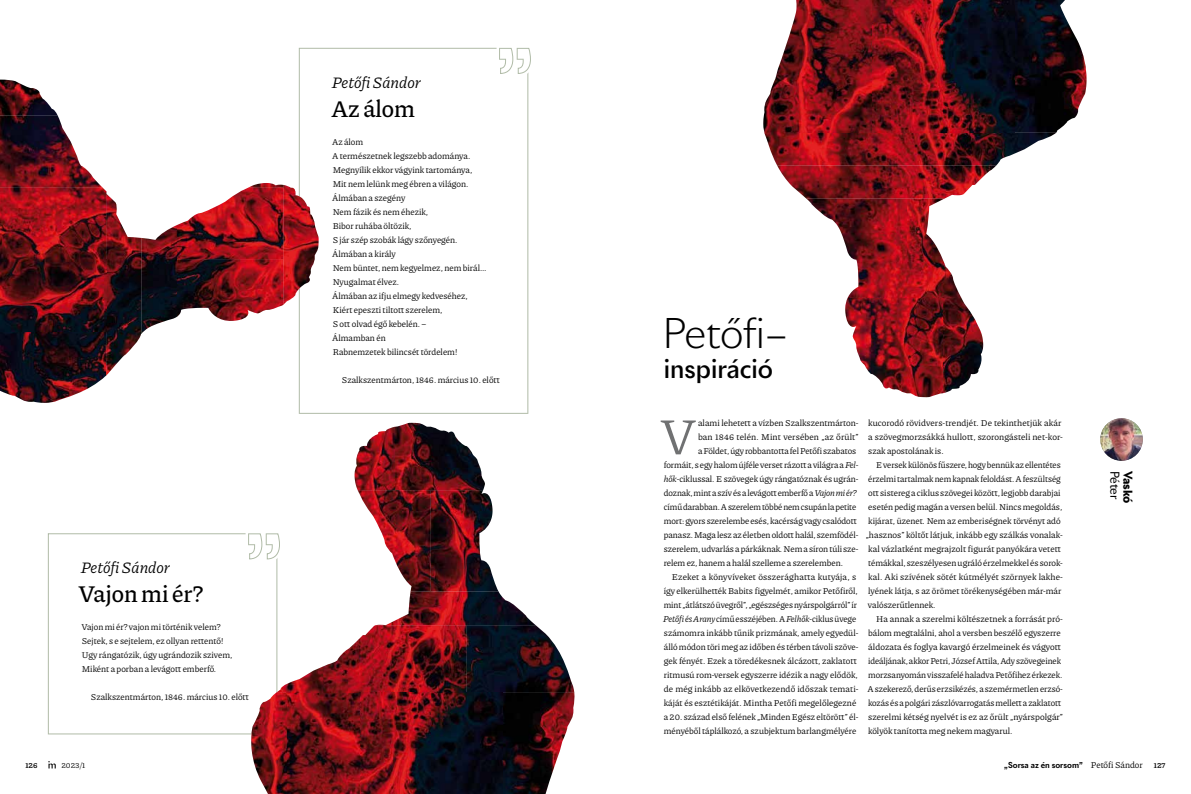
<style>
.page{position:relative;width:1191px;height:794px;background:#fff}
.page>*{position:absolute;margin:0;border:0;box-sizing:border-box;transform-origin:0 0}
.t1{font:52.2px "Piazzolla";color:#707172}
.t2{font:300 40px "Riviera Nights";letter-spacing:-.01em;color:#000}
.t3{font:500 25px "Riviera Nights";color:#000}
.t4{font:500 24px "Piazzolla";color:#000}
.t5{font:italic 16px "Piazzolla";color:#000}
.t6{font:12px "Riviera Nights";letter-spacing:-.01em;color:#000}
.t7{font:900 12px "Riviera Nights";letter-spacing:-.02em;color:#000}
.t8{font:9px/14px "Piazzolla";color:#000}
.t9{font:700 8px "Riviera Nights";color:#000}
.t10{font:8px "Piazzolla";color:#000}
.t11{font:600 8px "Piazzolla";color:#000}
.s1{font-style:italic}
.s2{font-family:"Piazzolla";font-weight:400;font-size:9px}
.s3{font-family:"Piazzolla";font-weight:600}
</style>
<div class="page">
<img style="left:1100px;top:418px;width:42px;height:43px;border-radius:21px">
<svg style="left:299px;top:48px;width:229px;height:366px"></svg>
<svg style="left:496px;top:47px;width:35px;height:30px"></svg>
<svg style="left:48px;top:533px;width:201px;height:201px"></svg>
<svg style="left:246px;top:533px;width:3px;height:29px"></svg>
<svg style="left:0;top:77px;width:319px;height:327px"></svg>
<img style="left:0;top:187px;width:106px;height:216px">
<img style="left:106px;top:203px;width:36px;height:172px">
<img style="left:141px;top:225px;width:36px;height:109px">
<img style="left:177px;top:259px;width:71px;height:63px">
<img style="left:283px;top:270px;width:28px;height:35px">
<img style="left:177px;top:187px;width:106px;height:72px">
<img style="left:0;top:115px;width:102px;height:72px">
<img style="left:249px;top:183px;width:34px;height:4px">
<img style="left:0;top:80px;width:58px;height:35px">
<svg style="left:249px;top:422px;width:326px;height:372px"></svg>
<img style="left:287px;top:693px;width:287px;height:101px">
<img style="left:359px;top:625px;width:215px;height:68px">
<img style="left:375px;top:591px;width:161px;height:34px">
<img style="left:359px;top:490px;width:139px;height:101px">
<img style="left:395px;top:423px;width:90px;height:67px">
<img style="left:378px;top:427px;width:17px;height:5px">
<img style="left:323px;top:639px;width:36px;height:54px">
<img style="left:276px;top:666px;width:47px;height:27px">
<img style="left:259px;top:692px;width:17px;height:18px">
<svg style="left:763px;top:0;width:324px;height:394px"></svg>
<img style="left:799px;top:0;width:280px;height:132px">
<img style="left:799px;top:132px;width:257px;height:34px">
<img style="left:777px;top:165px;width:219px;height:34px">
<img style="left:943px;top:298px;width:40px;height:95px">
<img style="left:835px;top:198px;width:126px;height:100px">
<img style="left:871px;top:298px;width:72px;height:99px">
<img style="left:845px;top:298px;width:26px;height:76px">
<img style="left:806px;top:198px;width:29px;height:25px">
<img style="left:770px;top:0;width:26px;height:92px">
<svg style="left:48px;top:761px;width:8px;height:7px"></svg>
<h3 class="t5" style="left:81px;top:558px;width:90px">Petőfi Sándor</h3>
<h3 class="t4" style="left:79px;top:578px;width:126px">Vajon mi ér?</h3>
<p class="t8" style="left:81px;top:620px;width:152px">Vajon mi ér? vajon mi történik velem?<br>Sejtek, s e sejtelem, ez ollyan rettentő!<br>Ugy rángatózik, úgy ugrándozik szivem, Miként a porban a levágott emberfő.</p>
<p class="t8" style="left:91px;top:690px;width:159px">Szalkszentmárton, 1846. március 10. előtt</p>
<h3 class="t5" style="left:332px;top:72px;width:90px">Petőfi Sándor</h3>
<h3 class="t4" style="left:331px;top:93px;width:85px">Az álom</h3>
<p class="t8" style="left:332px;top:134px;width:156px">Az álom<br>A természetnek legszebb adománya.<br>Megnyílik ekkor vágyink tartománya,<br>Mit nem lelünk meg ébren a világon.<br>Álmában a szegény<br>Nem fázik és nem éhezik,<br>Bibor ruhába öltözik,<br>S jár szép szobák lágy szőnyegén.<br>Álmában a király<br>Nem büntet, nem kegyelmez, nem birál…<br>Nyugalmat élvez.<br>Álmában az ifju elmegy kedveséhez,<br>Kiért epeszti tiltott szerelem,<br>S ott olvad égő kebelén. ‒<br>Álmamban én<br>Rabnemzetek bilincsét tördelem!</p>
<p class="t8" style="left:342px;top:372px;width:159px">Szalkszentmárton, 1846. március 10. előtt</p>
<h2 class="t2" style="left:663px;top:308px;width:127px">Petőfi–</h2>
<h3 class="t3" style="left:664px;top:352px;width:111px">inspiráció</h3>
<h1 class="t1" style="left:660px;top:404px;width:38px">V</h1>
<p class="t8" style="left:698px;top:416px;width:162px">alami lehetett a vízben Szalkszentmárton-</p>
<p class="t8" style="left:698px;top:430px;width:162px">ban 1846 telén. Mint versében „az őrült”</p>
<p class="t8" style="left:698px;top:444px;width:160px">a Földet, úgy robbantotta fel Petőfi szabatos</p>
<p class="t8" style="left:663px;top:458px;width:196px">formáit, s egy halom újféle verset rázott a világra a <span class="s1">Fel-</span></p>
<p class="t8" style="left:663px;top:472px;width:196px"><span class="s1">hők</span>-ciklussal. E szövegek úgy rángatóznak és ugrán-</p>
<p class="t8" style="left:664px;top:486px;width:194px">doznak, mint a szív és a levágott emberfő a <span class="s1">Vajon mi ér?</span></p>
<p class="t8" style="left:664px;top:500px;width:194px">című darabban. A szerelem többé nem csupán la petite</p>
<p class="t8" style="left:663px;top:514px;width:195px">mort: gyors szerelembe esés, kacérság vagy csalódott</p>
<p class="t8" style="left:664px;top:528px;width:196px">panasz. Maga lesz az életben oldott halál, szemfödél-</p>
<p class="t8" style="left:664px;top:542px;width:196px">szerelem, udvarlás a párkáknak<span class="s1">.</span> Nem a síron túli sze-</p>
<p class="t8" style="left:663px;top:556px;width:181px">relem ez, hanem a halál szelleme a szerelemben.</p>
<p class="t8" style="left:672px;top:570px;width:186px">Ezeket a könyvíveket összerághatta kutyája, s</p>
<p class="t8" style="left:663px;top:584px;width:196px">így elkerülhették Babits figyelmét, amikor Petőfiről,</p>
<p class="t8" style="left:663px;top:598px;width:195px">mint „átlátszó üvegről”, „egészséges nyárspolgárról” ír</p>
<p class="t8" style="left:663px;top:612px;width:195px"><span class="s1">Petőfi és Arany</span> című esszéjében. A <span class="s1">Felhők</span>-ciklus üvege</p>
<p class="t8" style="left:664px;top:626px;width:196px">számomra inkább tűnik prizmának, amely egyedül-</p>
<p class="t8" style="left:664px;top:640px;width:196px">álló módon töri meg az időben és térben távoli szöve-</p>
<p class="t8" style="left:663px;top:654px;width:195px">gek fényét. Ezek a töredékesnek álcázott, zaklatott</p>
<p class="t8" style="left:663px;top:668px;width:195px">ritmusú rom-versek egyszerre idézik a nagy elődök,</p>
<p class="t8" style="left:664px;top:682px;width:196px">de még inkább az elkövetkezendő időszak temati-</p>
<p class="t8" style="left:663px;top:696px;width:194px">káját és esztétikáját. Mintha Petőfi megelőlegezné</p>
<p class="t8" style="left:664px;top:710px;width:196px">a 20. század első felének „Minden Egész eltörött” él-</p>
<p class="t8" style="left:663px;top:724px;width:194px">ményéből táplálkozó, a szubjektum barlangmélyére</p>
<p class="t8" style="left:868px;top:416px;width:196px">kucorodó rövidvers-trendjét. De tekinthetjük akár a szövegmorzsákká hullott, szorongásteli net-kor&shy;szak apostolának is.</p>
<p class="t8" style="left:865px;top:458px;width:199px;text-indent:11px">E versek különös fűszere, hogy bennük az ellentétes érzelmi tartalmak nem kapnak feloldást. A feszültség ott sistereg a ciklus szövegei között, legjobb darabjai esetén pedig magán a versen belül. Nincs megoldás, kijárat, üzenet<span class="s1">.</span> Nem az emberiségnek törvényt adó „hasznos” költőt látjuk, inkább egy szálkás vonalak&shy;kal vázlatként megrajzolt figurát panyókára vetett témákkal, szeszélyesen ugráló érzelmekkel és sorok&shy;kal. Aki szívének sötét kútmélyét szörnyek lakhe&shy;lyének látja<span class="s1">,</span> s az örömet törékenységében már-már valószerűtlennek<span class="s1">.</span></p>
<p class="t8" style="left:867px;top:612px;width:197px;text-indent:9px">Ha annak a szerelmi költészetnek a forrását pró&shy;bálom megtalálni, ahol a versben beszélő egyszerre áldozata és foglya kavargó érzelmeinek és vágyott ideáljának, akkor Petri, József Attila, Ady szövegeinek morzsanyomán visszafelé haladva Petőfihez érkezek.<br>A szekerező, derűs erzsikézés, a szemérmetlen erzsó&shy;kozás és a polgári zászlóvarrogatás mellett a zaklatott szerelmi kétség nyelvét is ez az őrült „nyárspolgár” kölyök tanította meg nekem magyarul.</p>
<h3 class="t6" style="left:1122px;top:471px;width:30px;rotate:90deg">Péter</h3>
<h3 class="t7" style="left:1135px;top:471px;width:34px;rotate:90deg">Vaskó</h3>
<p class="t11" style="left:26px;top:760px;width:14px">126</p>
<p class="t10" style="left:61px;top:760px;width:25px">2023/1</p>
<p class="t9" style="left:1004px;top:760px;width:163px">„Sorsa az én sorsom” <span class="s2">Petőfi Sándor</span> <span class="s3">127</span></p>
</div>
